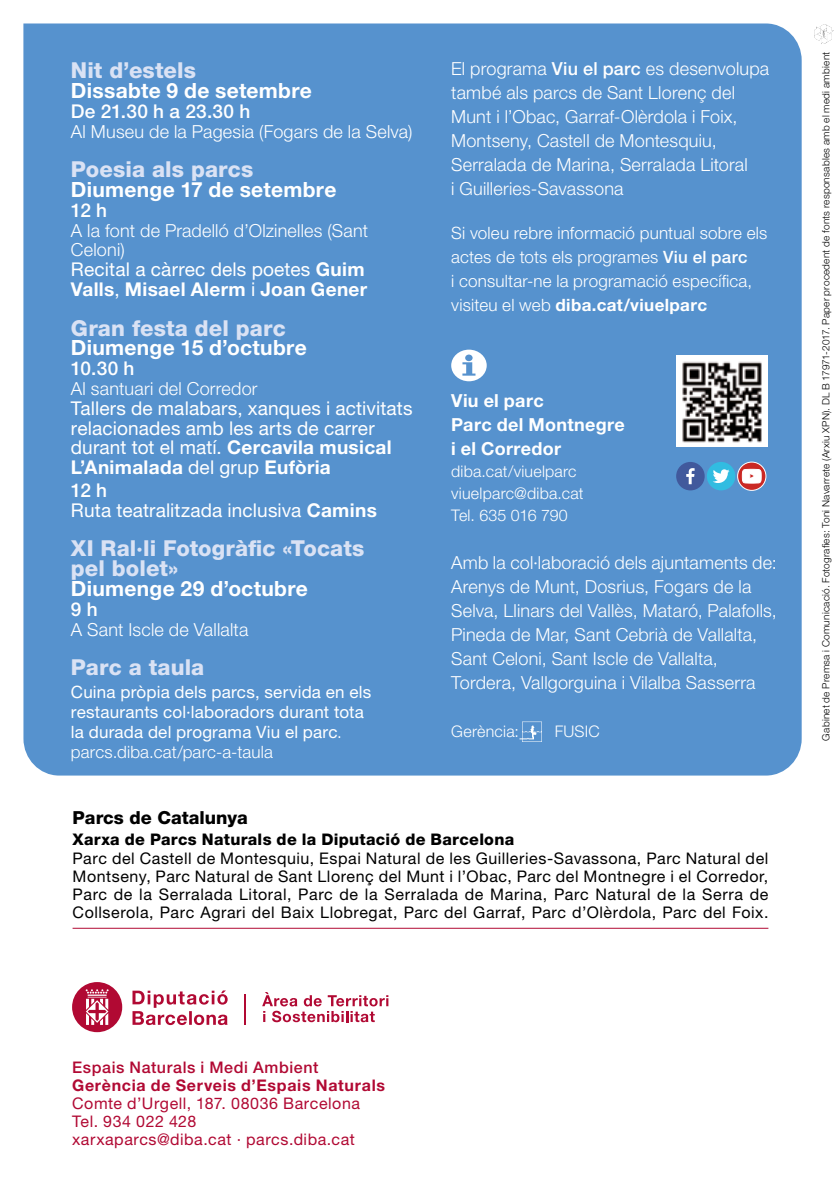
<style>
.page{position:relative;width:840px;height:1191px;background:#fff}
.page>*{position:absolute;margin:0;border:0;box-sizing:border-box;transform-origin:0 0}
.t1{font:800 22px/19.8px "Helvetica Neue LT Std";letter-spacing:.005em;color:#dae2f4}
.t2{font:700 21px "Helvetica Neue LT Std";letter-spacing:.015em;color:#fff}
.t3{font:19px/19.8px "Helvetica Neue LT Std";letter-spacing:.005em;color:#fff}
.t4{font:700 19px/19.8px "Helvetica Neue LT Std";letter-spacing:.015em;color:#fff}
.t5{font:500 19px "Helvetica Neue LT Std";letter-spacing:.01em;color:#fff}
.t6{font:300 18px/24px "Helvetica Neue LT Std";letter-spacing:.01em;color:#fff}
.t7{font:700 18px/24px "Helvetica Neue LT Std";letter-spacing:.02em;color:#fff}
.t8{font:800 18px "Helvetica Neue LT Std";color:#000}
.t9{font:300 17px/24px "Helvetica Neue LT Std";letter-spacing:.015em;color:#fff}
.t10{font:17px/20px "Helvetica Neue LT Std";letter-spacing:.01em;color:#fff}
.t11{font:16px/18px "Helvetica Neue LT Std";letter-spacing:.035em;color:#000;text-align:justify}
.t12{font:16px/18px "Helvetica Neue LT Std";letter-spacing:.035em;color:#b10933}
.t13{font:300 16px/22px "Helvetica Neue LT Std";letter-spacing:.01em;color:#fff}
.t14{font:800 16px "Helvetica Neue LT Std";letter-spacing:.015em;color:#000}
.t15{font:700 16px "Helvetica Neue LT Std";letter-spacing:.045em;color:#b10933}
.t16{font:500 16px "Helvetica Neue LT Std";letter-spacing:.035em;color:#b10933}
.t17{font:300 10px "Helvetica Neue LT Std";letter-spacing:.025em;color:#000}
.s1{font-weight:400}
.s2{font-weight:700}
.s3{font-weight:500}
.s4{font-weight:300}
</style>
<div class="page">
<div style="left:23px;top:23px;width:778px;height:752px;background:#5692ce"></div>
<svg style="left:451px;top:350px;width:35px;height:31px"></svg>
<hr style="left:72px;top:927px;width:696px;height:1px;background:#b10933">
<hr style="left:244px;top:994px;width:1px;height:31px;background:#b10933">
<svg style="left:132px;top:990px;width:95px;height:35px"></svg>
<svg style="left:72px;top:982px;width:50px;height:50px"></svg>
<svg style="left:262px;top:992px;width:126px;height:30px"></svg>
<img style="left:675px;top:355px;width:92px;height:92px">
<svg style="left:814px;top:24px;width:20px;height:20px"></svg>
<img style="left:518px;top:718px;width:27px;height:26px">
<div style="left:675px;top:462px;width:29px;height:28px;background:#41599c;border-radius:50%"></div>
<svg style="left:686px;top:468px;width:8px;height:16px"></svg>
<div style="left:706px;top:462px;width:29px;height:28px;background:#31bce1;border-radius:50%"></div>
<svg style="left:713px;top:469px;width:16px;height:14px"></svg>
<svg style="left:737px;top:462px;width:28px;height:28px"></svg>
<div style="left:737px;top:462px;width:28px;height:28px;border:1px solid #fff;border-radius:50%"></div>
<svg style="left:741px;top:469px;width:20px;height:15px"></svg>
<p class="t1" style="left:71px;top:60px;width:126px">Nit d’estels</p>
<p class="t2" style="left:71px;top:77px;width:242px">Dissabte 9 de setembre</p>
<p class="t5" style="left:71px;top:100px;width:181px">De 21.30 h a 23.30 h</p>
<p class="t6" style="left:71px;top:119px;width:343px">Al Museu de la Pagesia (Fogars de la Selva)</p>
<p class="t1" style="left:71px;top:159px;width:184px">Poesia als parcs</p>
<p class="t2" style="left:71px;top:176px;width:267px">Diumenge 17 de setembre</p>
<p class="t5" style="left:71px;top:199px;width:38px">12 h</p>
<p class="t6" style="left:71px;top:220px;width:298px;line-height:19.8px">A la font de Pradelló d’Olzinelles (Sant<br>Celoni)</p>
<p class="t4" style="left:71px;top:259px;width:298px"><span class="s1">Recital a càrrec dels poetes</span> Guim<br>Valls<span class="s1">,</span> Misael Alerm <span class="s1">i</span> Joan Gener</p>
<p class="t1" style="left:71px;top:318px;width:216px">Gran festa del parc</p>
<p class="t2" style="left:71px;top:335px;width:237px">Diumenge 15 d’octubre</p>
<p class="t5" style="left:71px;top:357px;width:65px">10.30 h</p>
<p class="t6" style="left:71px;top:376px;width:188px">Al santuari del Corredor</p>
<p class="t3" style="left:71px;top:398px;width:343px">Tallers de malabars, xanques i activitats relacionades amb les arts de carrer durant tot el matí. <span class="s2">Cercavila musical L’Animalada</span> del grup <span class="s2">Eufòria</span></p>
<p class="t3" style="left:71px;top:480px;width:307px"><span class="s3">12 h<br></span>Ruta teatralitzada inclusiva <span class="s2">Camins</span></p>
<p class="t1" style="left:71px;top:538px;width:295px">XI Ral·li Fotogràfic «Tocats pel bolet»</p>
<p class="t2" style="left:71px;top:575px;width:238px">Diumenge 29 d’octubre</p>
<p class="t5" style="left:71px;top:597px;width:28px">9 h</p>
<p class="t6" style="left:71px;top:617px;width:179px">A Sant Iscle de Vallalta</p>
<p class="t1" style="left:71px;top:657px;width:135px">Parc a taula</p>
<p class="t10" style="left:71px;top:681px;width:302px">Cuina pròpia dels parcs, servida en els restaurants col·laboradors durant tota la durada del programa Viu el parc<span class="s4">. parcs.diba.cat/parc-a-taula</span></p>
<p class="t6" style="left:451px;top:56px;width:319px">El programa <span class="s3">Viu el parc</span> es desenvolupa també als parcs de Sant Llorenç del Munt i l’Obac, Garraf-Olèrdola i Foix, Montseny, Castell de Montesquiu, Serralada de Marina, Serralada Litoral<br>i Guilleries-Savassona</p>
<p class="t9" style="left:451px;top:221px;width:317px">Si voleu rebre informació puntual sobre els actes de tots els programes <span class="s3">Viu el parc<br></span>i consultar-ne la programació específica, visiteu el web <span class="s2">diba.cat/viuelparc</span></p>
<p class="t7" style="left:451px;top:388px;width:175px">Viu el parc<br>Parc del Montnegre i el Corredor</p>
<p class="t13" style="left:451px;top:460px;width:134px">diba.cat/viuelparc viuelparc@diba.cat<br>Tel. 635 016 790</p>
<p class="t6" style="left:451px;top:550px;width:327px">Amb la col·laboració dels ajuntaments de:<br>Arenys de Munt, Dosrius, Fogars de la Selva, Llinars del Vallès, Mataró, Palafolls, Pineda de Mar, Sant Cebrià de Vallalta, Sant Celoni, Sant Iscle de Vallalta, Tordera, Vallgorguina i Vilalba Sasserra</p>
<p class="t13" style="left:451px;top:720px;width:69px">Gerència:</p>
<p class="t13" style="left:554px;top:720px;width:47px">FUSIC</p>
<p class="t8" style="left:73px;top:806px;width:177px">Parcs de Catalunya</p>
<p class="t14" style="left:73px;top:829px;width:443px">Xarxa de Parcs Naturals de la Diputació de Barcelona</p>
<p class="t11" style="left:73px;top:849px;width:697px">Parc del Castell de Montesquiu, Espai Natural de les Guilleries-Savassona, Parc Natural del Montseny, Parc Natural de Sant Llorenç del Munt i l’Obac, Parc del Montnegre i el Corredor, Parc de la Serralada Litoral, Parc de la Serralada de Marina, Parc Natural de la Serra de Collserola, Parc Agrari del Baix Llobregat, Parc del Garraf, Parc d’Olèrdola, Parc del Foix.</p>
<p class="t17" style="left:819px;top:740px;width:690px;rotate:-90deg">Gabinet de Premsa i Comunicació. Fotografies: Toni Navarrete (Arxiu XPN). DL B 17971-2017. Paper procedent de fonts responsables amb el medi ambient</p>
<p class="t16" style="left:72px;top:1057px;width:247px">Espais Naturals i Medi Ambient</p>
<p class="t15" style="left:72px;top:1075px;width:314px">Gerència de Serveis d’Espais Naturals</p>
<p class="t12" style="left:72px;top:1094px;width:289px">Comte d’Urgell, 187. 08036 Barcelona<br>Tel. 934 022 428<br>xarxaparcs@diba.cat · parcs.diba.cat</p>
</div>
